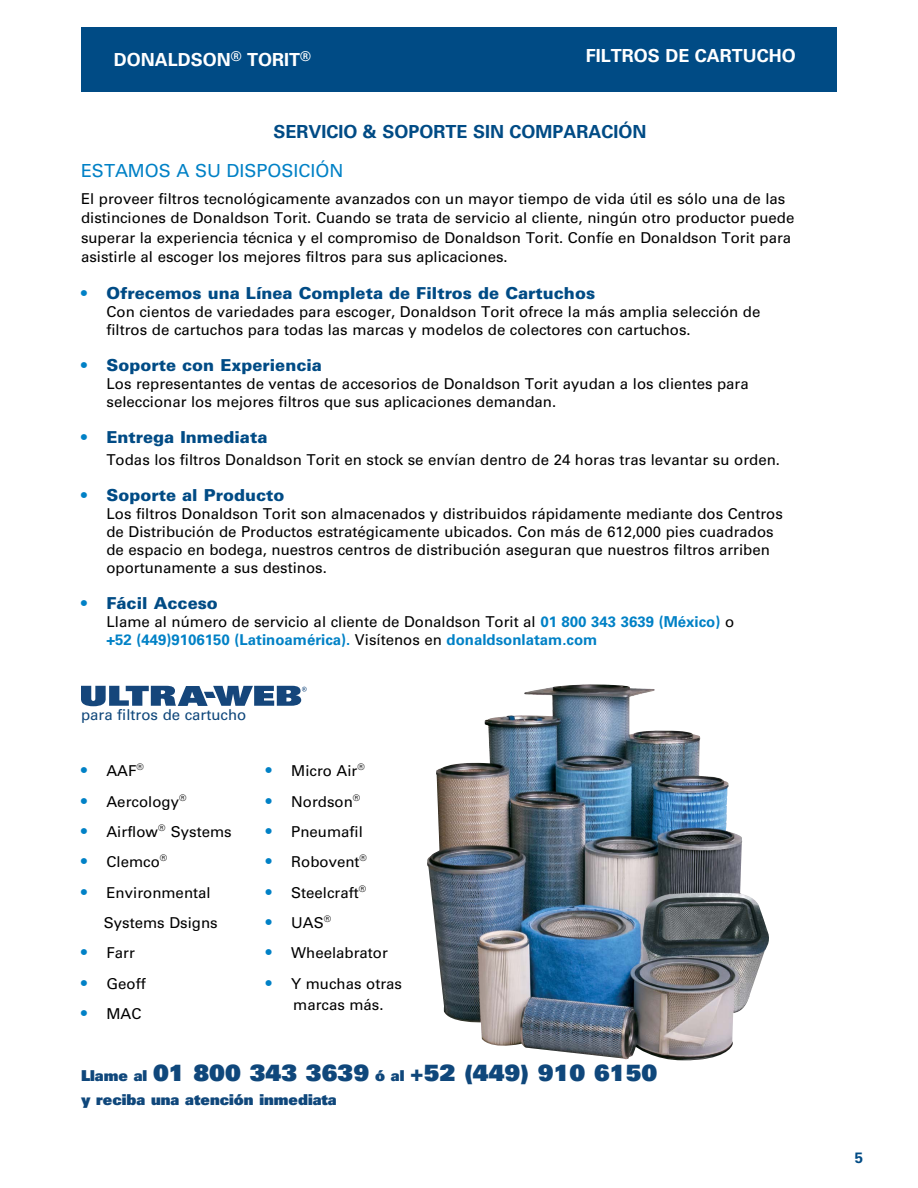
<style>
.page{position:relative;width:918px;height:1188px;background:#fff}
.page>*{position:absolute;margin:0;border:0;box-sizing:border-box;transform-origin:0 0}
.Body{font:22.5px "Univers LT Std X Black";color:#0f477b}
.t1{font:700 18px "Univers LT Std";color:#fff}
.Page_Headline-_Top{font:700 18px "Univers LT Std";color:#004b85}
.Page_Subheads{font:18px "Univers LT Std";color:#0081c6}
.t2{font:900 16.5px "Univers LT Std";color:#004b85}
.Body-2{font:15px/18px "Univers LT Std";color:#000}
.t3{font:700 15px/18px "Univers LT Std";color:#0081c6}
.Body-3{font:15px "Univers LT Std X Black";color:#0f477b}
.t4{font:15px "Univers LT Std";color:#0f477b}
.Photo_Descriptor-_Sm{font:700 15px "Univers LT Std";color:#004b85}
.s1{font-weight:700;color:#0081c6}
.s2{font-weight:400;color:#000}
.s3{font-weight:700;font-size:16.5px;color:#0081c6}
.s4{font-size:15px}
</style>
<div class="page">
<div style="left:81px;top:27px;width:756px;height:65px;background:#004b85"></div>
<img style="left:427px;top:684px;width:342px;height:377px">
<svg style="left:81px;top:686px;width:226px;height:20px"></svg>
<p class="t1" style="left:114px;top:49px;width:199px">DONALDSON<sup>®</sup> TORIT<sup>®</sup></p>
<p class="t1" style="left:586px;top:45px;width:212px">FILTROS DE CARTUCHO</p>
<p class="Page_Headline-_Top" style="left:273px;top:121px;width:375px">SERVICIO &amp; SOPORTE SIN COMPARACIÓN</p>
<p class="Page_Subheads" style="left:81px;top:160px;width:264px">ESTAMOS A SU DISPOSICIÓN</p>
<p class="Body-2" style="left:81px;top:189px;width:715px;line-height:19.5px">El proveer filtros tecnológicamente avanzados con un mayor tiempo de vida útil es sólo una de las distinciones de Donaldson Torit. Cuando se trata de servicio al cliente, ningún otro productor puede superar la experiencia técnica y el compromiso de Donaldson Torit. Confíe en Donaldson Torit para asistirle al escoger los mejores filtros para sus aplicaciones.</p>
<p class="t2" style="left:81px;top:282px;width:516px"><span class="s1">•</span> Ofrecemos una Línea Completa de Filtros de Cartuchos</p>
<p class="Body-2" style="left:106px;top:302px;width:655px">Con cientos de variedades para escoger, Donaldson Torit ofrece la más amplia selección de filtros de cartuchos para todas las marcas y modelos de colectores con cartuchos.</p>
<p class="t2" style="left:81px;top:354px;width:243px"><span class="s1">•</span> Soporte con Experiencia</p>
<p class="Body-2" style="left:106px;top:374px;width:644px">Los representantes de ventas de accesorios de Donaldson Torit ayudan a los clientes para seleccionar los mejores filtros que sus aplicaciones demandan.</p>
<p class="t2" style="left:81px;top:426px;width:188px"><span class="s1">•</span> Entrega Inmediata</p>
<p class="Body-2" style="left:106px;top:451px;width:675px">Todas los filtros Donaldson Torit en stock se envían dentro de 24 horas tras levantar su orden.</p>
<p class="t2" style="left:81px;top:485px;width:205px"><span class="s1">•</span> Soporte al Producto</p>
<p class="Body-2" style="left:106px;top:505px;width:678px">Los filtros Donaldson Torit son almacenados y distribuidos rápidamente mediante dos Centros de Distribución de Productos estratégicamente ubicados. Con más de 612,000 pies cuadrados de espacio en bodega, nuestros centros de distribución aseguran que nuestros filtros arriben oportunamente a sus destinos.</p>
<p class="t2" style="left:81px;top:593px;width:138px"><span class="s1">•</span> Fácil Acceso</p>
<p class="t3" style="left:106px;top:613px;width:629px"><span class="s2">Llame al número de servicio al cliente de Donaldson Torit al</span> 01 800 343 3639 (México) <span class="s2">o </span>+52 (449)9106150 (Latinoamérica). <span class="s2">Visítenos en</span> donaldsonlatam.com</p>
<p class="t4" style="left:81px;top:706px;width:167px">para filtros de cartucho</p>
<p class="Body-2" style="left:81px;top:762px;width:64px"><span class="s3">•</span> AAF<sup>®</sup></p>
<p class="Body-2" style="left:81px;top:793px;width:107px"><span class="s3">•</span> Aercology<sup>®</sup></p>
<p class="Body-2" style="left:81px;top:823px;width:152px"><span class="s3">•</span> Airflow<sup>®</sup> Systems</p>
<p class="Body-2" style="left:81px;top:853px;width:88px"><span class="s3">•</span> Clemco<sup>®</sup></p>
<p class="Body-2" style="left:81px;top:883px;width:131px"><span class="s3">•</span> Environmental</p>
<p class="Body-2" style="left:104px;top:914px;width:115px">Systems Dsigns</p>
<p class="Body-2" style="left:81px;top:944px;width:55px"><span class="s3">•</span> Farr</p>
<p class="Body-2" style="left:81px;top:974px;width:66px"><span class="s3">•</span> Geoff</p>
<p class="Body-2" style="left:81px;top:1005px;width:62px"><span class="s3">•</span> MAC</p>
<p class="Body-2" style="left:266px;top:762px;width:100px"><span class="s3">•</span> Micro Air<sup>®</sup></p>
<p class="Body-2" style="left:266px;top:793px;width:96px"><span class="s3">•</span> Nordson<sup>®</sup></p>
<p class="Body-2" style="left:266px;top:823px;width:99px"><span class="s3">•</span> Pneumafil</p>
<p class="Body-2" style="left:266px;top:853px;width:103px"><span class="s3">•</span> Robovent<sup>®</sup></p>
<p class="Body-2" style="left:266px;top:883px;width:102px"><span class="s3">•</span> Steelcraft<sup>®</sup></p>
<p class="Body-2" style="left:266px;top:914px;width:67px"><span class="s3">•</span> UAS<sup>®</sup></p>
<p class="Body-2" style="left:266px;top:944px;width:124px"><span class="s3">•</span> Wheelabrator</p>
<p class="Body-2" style="left:266px;top:974px;width:138px"><span class="s3">•</span> Y muchas otras</p>
<p class="Body-2" style="left:293px;top:996px;width:92px">marcas más.</p>
<p class="Body" style="left:81px;top:1058px;width:578px"><span class="s4">Llame al</span> 01 800 343 3639 <span class="s4">ó al</span> +52 (449) 910 6150</p>
<p class="Body-3" style="left:81px;top:1090px;width:257px">y reciba una atención inmediata</p>
<p class="Photo_Descriptor-_Sm" style="left:855px;top:1149px;width:10px">5</p>
</div>
